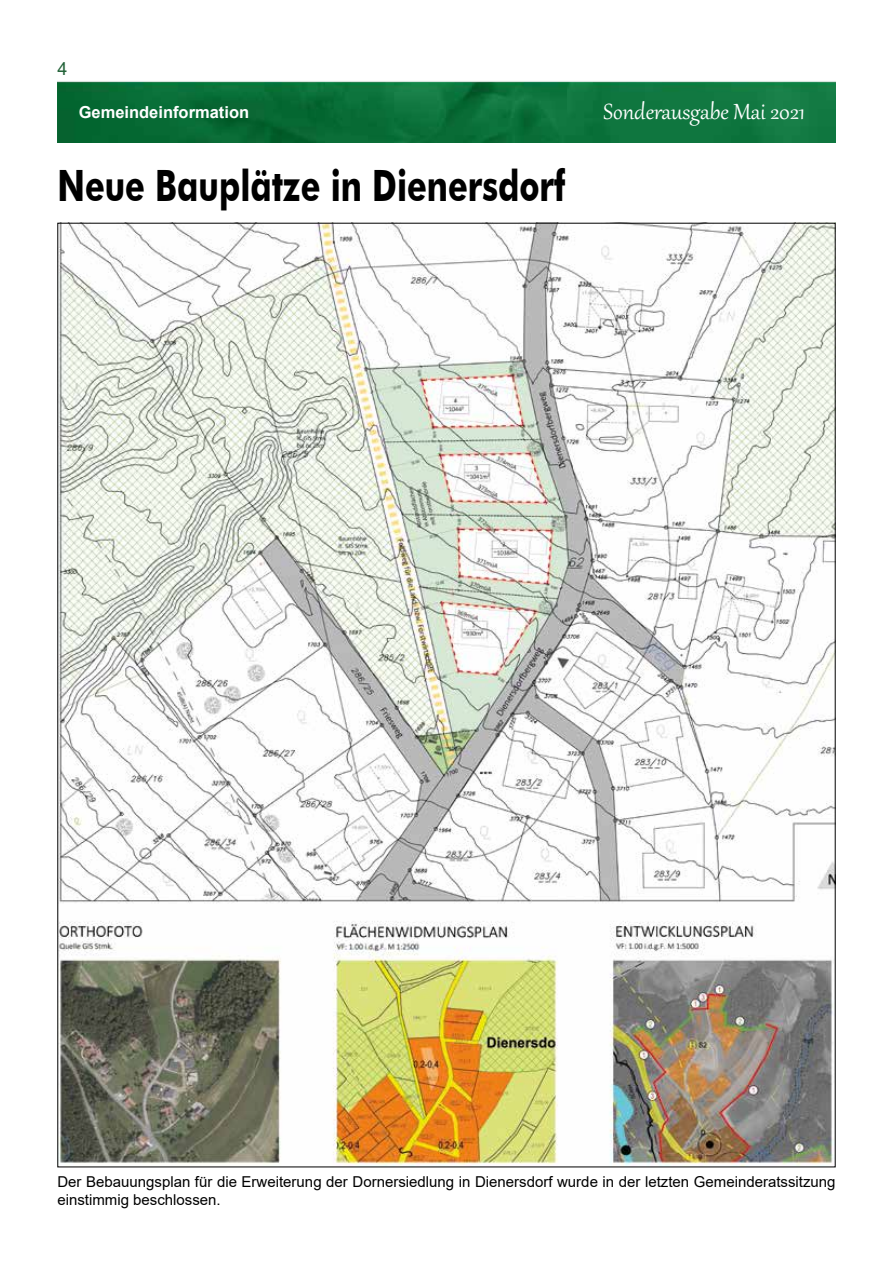
<style>
.page{position:relative;width:893px;height:1263px;background:#fff}
.page>*{position:absolute;margin:0;border:0;box-sizing:border-box;transform-origin:0 0}
.t1{font:700 43.2px "Futura BT";color:#000;scale:.75 1}
.t2{font:27px "Gabriola";color:#fff}
.t3{font:18px "Arial";color:#226238}
.t4{font:700 16.5px "Arial";color:#fff}
.t5{font:15px/18px "Arial";color:#000}
</style>
<div class="page">
<img style="left:57px;top:81px;width:779px;height:61px">
<img style="left:59px;top:225px;width:775px;height:940px">
<p class="t3" style="left:57px;top:56px;width:12px">4</p>
<p class="t4" style="left:79px;top:101px;width:172px">Gemeindeinformation</p>
<h2 class="t2" style="left:603px;top:94px;width:203px">Sonderausgabe Mai 2021</h2>
<h1 class="t1" style="left:57px;top:159px;width:679px">Neue Bauplätze in Dienersdorf</h1>
<p class="t5" style="left:57px;top:1173px;width:780px">Der Bebauungsplan für die Erweiterung der Dornersiedlung in Dienersdorf wurde in der letzten Gemeinderatssitzung einstimmig beschlossen.</p>
</div>
